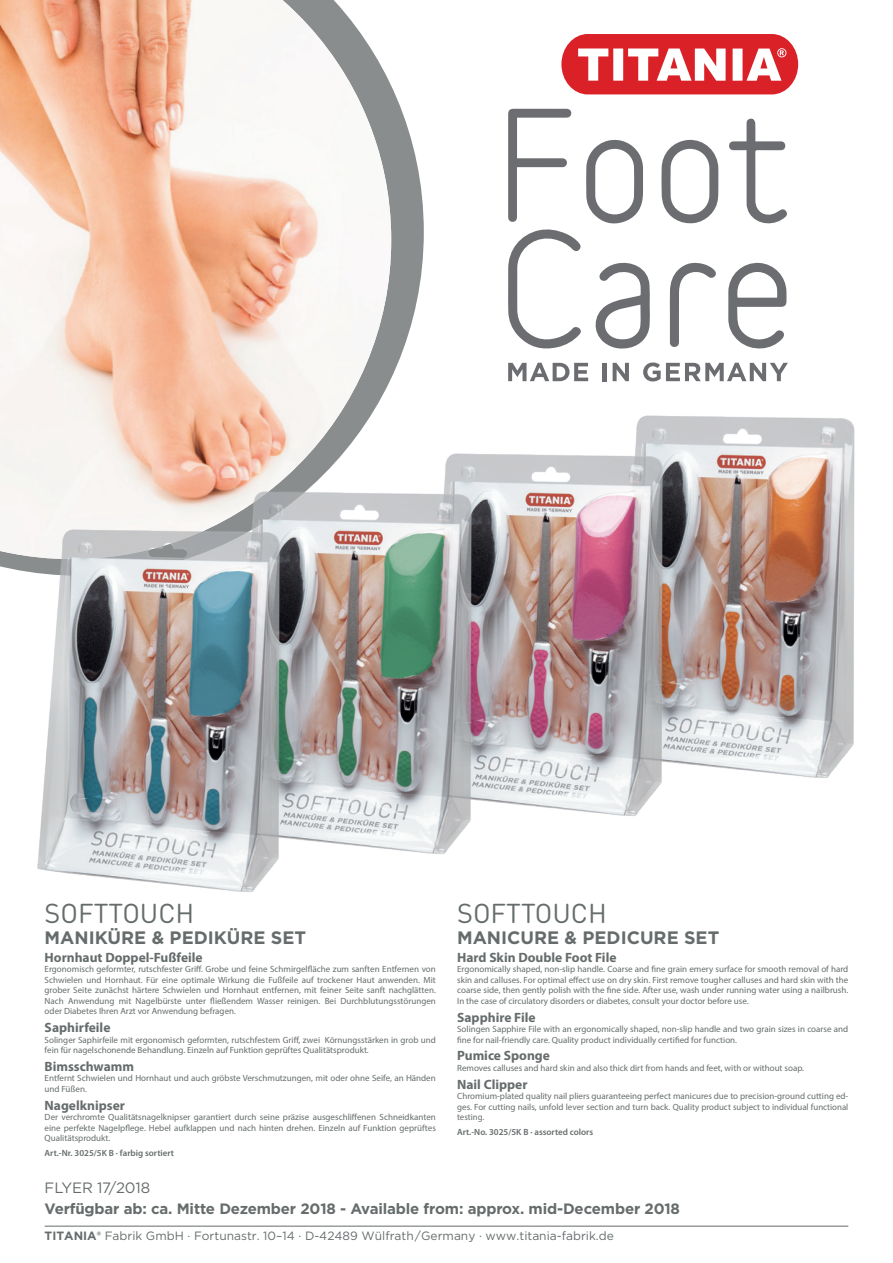
<style>
.page{position:relative;width:893px;height:1263px;background:#fff}
.page>*{position:absolute;margin:0;border:0;box-sizing:border-box;transform-origin:0 0}
.t1{font:27px "DIN Round Pro";color:#666c6c}
.t2{font:700 18px "Gotham";color:#666c6c}
.t3{font:700 15px "Gotham";letter-spacing:-.01em;color:#666c6c}
.t4{font:15px "Gotham";letter-spacing:-.01em;color:#666c6c}
.t5{font:700 13.5px "Myriad Pro";color:#666c6c}
.t6{font:12px "Gotham";color:#666c6c}
.t7{font:9px/10.5px "Myriad Pro";color:#666c6c;text-align:justify}
.t8{font:600 9px "Myriad Pro";color:#666c6c}
.s1{font-weight:700}
</style>
<div class="page">
<hr style="left:45px;top:1226px;width:803px;height:1px;background:#666c6c">
<svg style="left:0;top:85px;width:424px;height:487px;fill:#898d8e"></svg>
<img style="left:0;top:0;width:391px;height:559px">
<svg style="left:728px;top:262px;width:58px;height:87px"></svg>
<svg style="left:670px;top:262px;width:46px;height:85px"></svg>
<svg style="left:661px;top:139px;width:57px;height:85px"></svg>
<svg style="left:508px;top:109px;width:142px;height:240px"></svg>
<svg style="left:729px;top:118px;width:58px;height:106px"></svg>
<svg style="left:561px;top:34px;width:237px;height:60px"></svg>
<svg style="left:508px;top:363px;width:80px;height:18px"></svg>
<hr style="left:603px;top:363px;width:4px;height:18px;background:#6c6d70">
<svg style="left:613px;top:363px;width:16px;height:18px"></svg>
<svg style="left:643px;top:362px;width:145px;height:19px"></svg>
<img style="left:635px;top:415px;width:220px;height:363px">
<img style="left:411px;top:443px;width:267px;height:373px">
<img style="left:220px;top:481px;width:266px;height:373px">
<img style="left:28px;top:519px;width:266px;height:373px">
<h1 class="t1" style="left:45px;top:895px;width:151px">SOFTTOUCH</h1>
<h2 class="t2" style="left:45px;top:926px;width:263px">MANIKÜRE &amp; PEDIKÜRE SET</h2>
<h3 class="t5" style="left:45px;top:948px;width:160px">Hornhaut Doppel-Fußfeile</h3>
<p class="t7" style="left:45px;top:964px;width:393px">Ergonomisch geformter, rutschfester Griff. Grobe und feine Schmirgelfläche zum sanften Entfernen von Schwielen und Hornhaut. Für eine optimale Wirkung die Fußfeile auf trockener Haut anwenden. Mit grober Seite zunächst härtere Schwielen und Hornhaut entfernen, mit feiner Seite sanft nachglätten.<br>Nach Anwendung mit Nagelbürste unter fließendem Wasser reinigen. Bei Durchblutungsstörungen oder Diabetes Ihren Arzt vor Anwendung befragen.</p>
<h3 class="t5" style="left:45px;top:1019px;width:67px">Saphirfeile</h3>
<p class="t7" style="left:45px;top:1034px;width:393px">Solinger Saphirfeile mit ergonomisch geformten, rutschfestem Griff, zwei Körnungsstärken in grob und fein für nagelschonende Behandlung. Einzeln auf Funktion geprüftes Qualitätsprodukt.</p>
<h3 class="t5" style="left:45px;top:1057px;width:91px">Bimsschwamm</h3>
<p class="t7" style="left:45px;top:1073px;width:393px">Entfernt Schwielen und Hornhaut und auch gröbste Verschmutzungen, mit oder ohne Seife, an Händen und Füßen.</p>
<h3 class="t5" style="left:45px;top:1096px;width:82px">Nagelknipser</h3>
<p class="t7" style="left:45px;top:1112px;width:393px">Der verchromte Qualitätsnagelknipser garantiert durch seine präzise ausgeschliffenen Schneidkanten eine perfekte Nagelpflege. Hebel aufklappen und nach hinten drehen. Einzeln auf Funktion geprüftes Qualitätsprodukt.</p>
<p class="t8" style="left:45px;top:1147px;width:131px">Art.-Nr. 3025/5K B · farbig sortiert</p>
<h1 class="t1" style="left:457px;top:895px;width:151px">SOFTTOUCH</h1>
<h2 class="t2" style="left:457px;top:926px;width:264px">MANICURE &amp; PEDICURE SET</h2>
<h3 class="t5" style="left:457px;top:948px;width:161px">Hard Skin Double Foot File</h3>
<p class="t7" style="left:457px;top:964px;width:393px">Ergonomically shaped, non-slip handle. Coarse and fine grain emery surface for smooth removal of hard skin and calluses. For optimal effect use on dry skin. First remove tougher calluses and hard skin with the coarse side, then gently polish with the fine side. After use, wash under running water using a nailbrush.<br>In the case of circulatory disorders or diabetes, consult your doctor before use.</p>
<h3 class="t5" style="left:457px;top:1008px;width:80px">Sapphire File</h3>
<p class="t7" style="left:457px;top:1024px;width:393px">Solingen Sapphire File with an ergonomically shaped, non-slip handle and two grain sizes in coarse and fine for nail-friendly care. Quality product individually certified for function.</p>
<h3 class="t5" style="left:457px;top:1047px;width:94px">Pumice Sponge</h3>
<p class="t7" style="left:457px;top:1062px;width:348px">Removes calluses and hard skin and also thick dirt from hands and feet, with or without soap.</p>
<h3 class="t5" style="left:457px;top:1075px;width:72px">Nail Clipper</h3>
<p class="t7" style="left:457px;top:1091px;width:393px">Chromium-plated quality nail pliers guaranteeing perfect manicures due to precision-ground cutting ed&shy;ges. For cutting nails, unfold lever section and turn back. Quality product subject to individual functional testing.</p>
<p class="t8" style="left:457px;top:1126px;width:138px">Art.-No. 3025/5K B · assorted colors</p>
<h3 class="t4" style="left:45px;top:1178px;width:107px">FLYER 17/2018</h3>
<h3 class="t3" style="left:45px;top:1199px;width:637px">Verfügbar ab: ca. Mitte Dezember 2018 - Available from: approx. mid-December 2018</h3>
<h3 class="t6" style="left:45px;top:1228px;width:571px"><span class="s1">TITANIA®</span> Fabrik GmbH · Fortunastr. 10–14 · D-42489 Wülfrath/Germany · www.titania-fabrik.de</h3>
</div>
